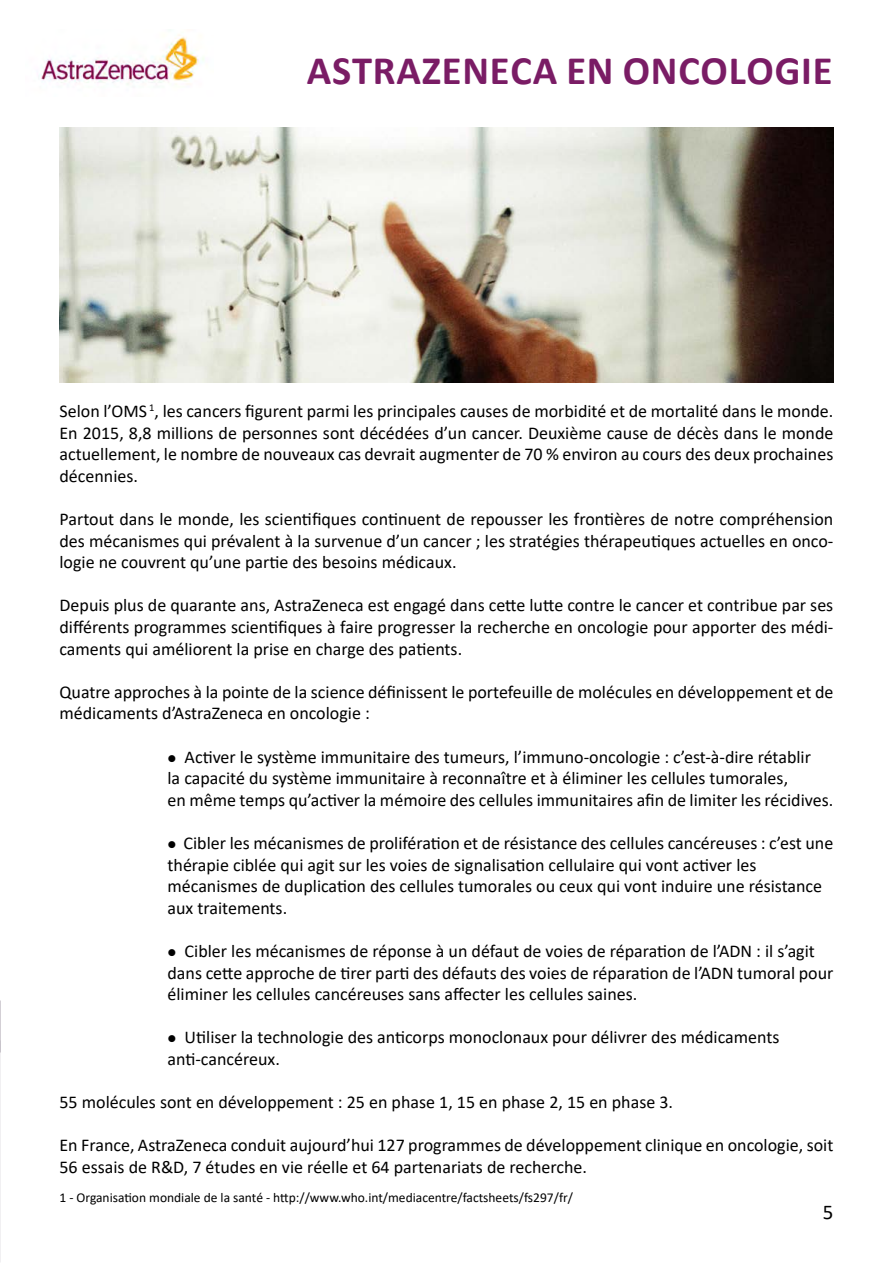
<style>
.page{position:relative;width:893px;height:1263px;background:#fff}
.page>*{position:absolute;margin:0;border:0;box-sizing:border-box;transform-origin:0 0}
.t1{font:700 40.5px "Calibri";letter-spacing:.02em;color:#7a1c65}
.t2{font:21px "Calibri";color:#000}
.t3{font:18px/21.6px "Calibri";color:#000}
.t4{font:13.5px "Calibri";color:#000}
</style>
<div class="page">
<img style="left:39px;top:34px;width:165px;height:51px">
<img style="left:60px;top:128px;width:773px;height:255px">
<h1 class="t1" style="left:307px;top:42px;width:527px">ASTRAZENECA EN ONCOLOGIE</h1>
<p class="t3" style="left:60px;top:400px;width:775px;text-align:justify">Selon l’OMS <sup>1</sup>, les cancers figurent parmi les principales causes de morbidité et de mortalité dans le monde.<br>En 2015, 8,8 millions de personnes sont décédées d’un cancer. Deuxième cause de décès dans le monde actuellement, le nombre de nouveaux cas devrait augmenter de 70 % environ au cours des deux prochaines décennies.</p>
<p class="t3" style="left:60px;top:508px;width:775px;text-align:justify">Partout dans le monde, les scientifiques continuent de repousser les frontières de notre compréhension des mécanismes qui prévalent à la survenue d’un cancer ; les stratégies thérapeutiques actuelles en onco&shy;logie ne couvrent qu’une partie des besoins médicaux.</p>
<p class="t3" style="left:60px;top:594px;width:775px;text-align:justify">Depuis plus de quarante ans, AstraZeneca est engagé dans cette lutte contre le cancer et contribue par ses différents programmes scientifiques à faire progresser la recherche en oncologie pour apporter des médi&shy;caments qui améliorent la prise en charge des patients.</p>
<p class="t3" style="left:60px;top:680px;width:775px">Quatre approches à la pointe de la science définissent le portefeuille de molécules en développement et de médicaments d’AstraZeneca en oncologie :</p>
<p class="t3" style="left:168px;top:745px;width:667px">● Activer le système immunitaire des tumeurs, l’immuno-oncologie : c’est-à-dire rétablir<br>la capacité du système immunitaire à reconnaître et à éliminer les cellules tumorales,<br>en même temps qu’activer la mémoire des cellules immunitaires afin de limiter les récidives.</p>
<p class="t3" style="left:168px;top:832px;width:667px">● Cibler les mécanismes de prolifération et de résistance des cellules cancéreuses : c’est une thérapie ciblée qui agit sur les voies de signalisation cellulaire qui vont activer les mécanismes de duplication des cellules tumorales ou ceux qui vont induire une résistance aux traitements.</p>
<p class="t3" style="left:168px;top:940px;width:667px">● Cibler les mécanismes de réponse à un défaut de voies de réparation de l’ADN : il s’agit dans cette approche de tirer parti des défauts des voies de réparation de l’ADN tumoral pour éliminer les cellules cancéreuses sans affecter les cellules saines.</p>
<p class="t3" style="left:168px;top:1026px;width:613px">● Utiliser la technologie des anticorps monoclonaux pour délivrer des médicaments anti-cancéreux.</p>
<p class="t3" style="left:60px;top:1091px;width:615px">55 molécules sont en développement : 25 en phase 1, 15 en phase 2, 15 en phase 3.</p>
<p class="t3" style="left:60px;top:1134px;width:775px">En France, AstraZeneca conduit aujourd’hui 127 programmes de développement clinique en oncologie, soit<br>56 essais de R&amp;D, 7 études en vie réelle et 64 partenariats de recherche.</p>
<p class="t4" style="left:60px;top:1188px;width:515px">1 - Organisation mondiale de la santé - http://www.who.int/mediacentre/factsheets/fs297/fr/</p>
<p class="t2" style="left:823px;top:1198px;width:12px">5</p>
</div>
